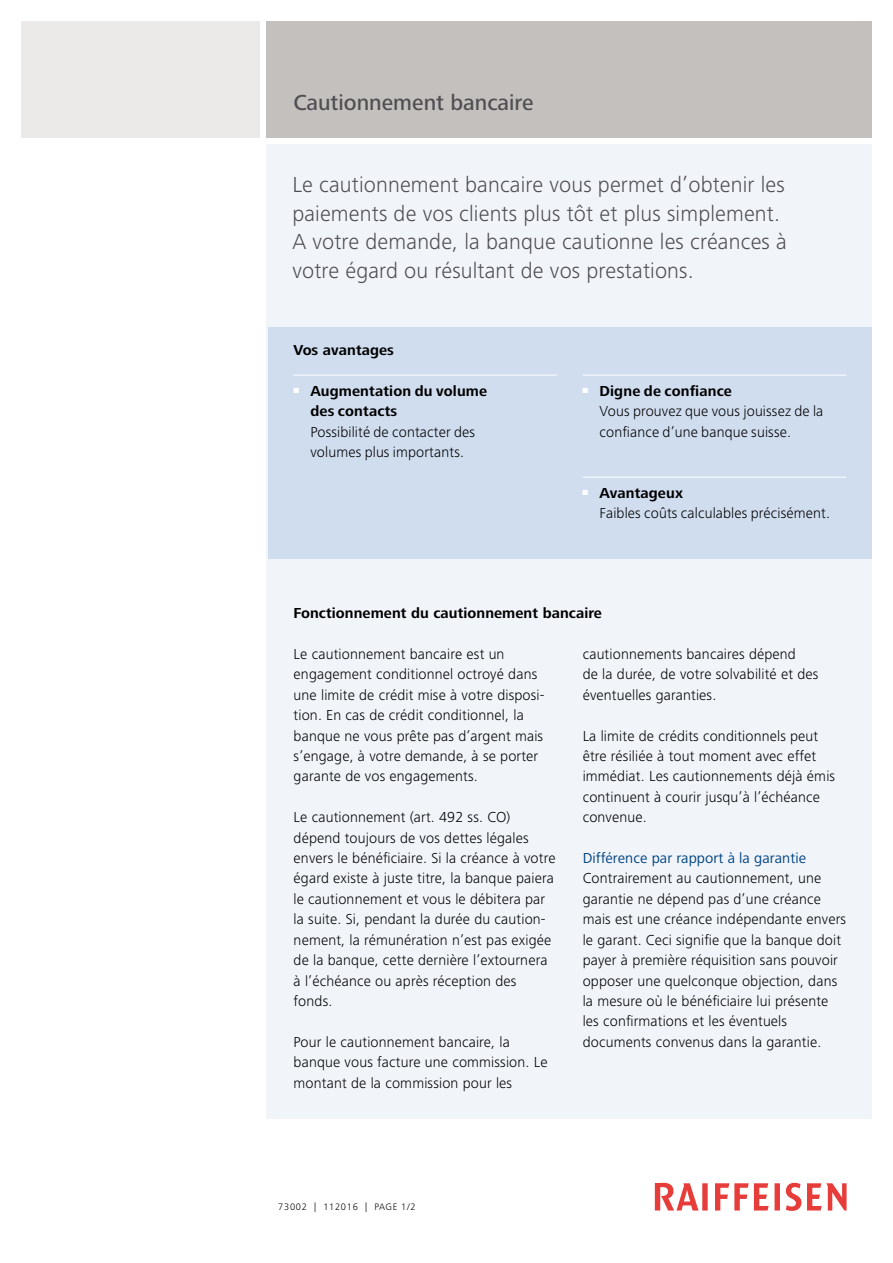
<style>
.page{position:relative;width:893px;height:1263px;background:#fff}
.page>*{position:absolute;margin:0;border:0;box-sizing:border-box;transform-origin:0 0}
.t1{font:300 22.5px/28.5px "Frutiger Next LT";letter-spacing:.005em;color:#4f4e52}
.t2{font:500 22.5px "Frutiger Next LT";color:#4f4e52}
.t3{font:300 15px/20.4px "Frutiger Next LT";letter-spacing:.01em;color:#000}
.t4{font:700 15px/20.4px "Frutiger Next LT";letter-spacing:.005em;color:#000}
.t5{font:15px "Frutiger Next LT";letter-spacing:.005em;color:#004380}
.t6{font:300 9.75px "Frutiger Next LT";letter-spacing:.07em;color:#000}
.s1{font-weight:700}
</style>
<div class="page">
<div style="left:266px;top:144px;width:606px;height:975px;background:#f1f5fa"></div>
<div style="left:21px;top:21px;width:239px;height:117px;background:#ebeae9"></div>
<div style="left:266px;top:21px;width:606px;height:117px;background:#c4c0be"></div>
<svg style="left:655px;top:1183px;width:192px;height:28px"></svg>
<div style="left:268px;top:327px;width:604px;height:232px;background:#d0ddef"></div>
<hr style="left:293px;top:375px;width:264px;height:1px;background:#fff">
<hr style="left:583px;top:375px;width:263px;height:1px;background:#fff">
<hr style="left:583px;top:477px;width:263px;height:1px;background:#fff">
<h1 class="t2" style="left:293px;top:90px;width:242px">Cautionnement bancaire</h1>
<h1 class="t1" style="left:292px;top:171px;width:496px">Le cautionnement bancaire vous permet d’obtenir les paiements de vos clients plus tôt et plus simplement.<br>A votre demande, la banque cautionne les créances à votre égard ou résultant de vos prestations.</h1>
<p class="t4" style="left:293px;top:340px;width:102px">Vos avantages</p>
<p class="t4" style="left:310px;top:381px;width:178px;text-indent:-17px"><sup>■</sup> Augmentation du volume des contacts</p>
<p class="t3" style="left:310px;top:422px;width:166px">Possibilité de contacter des volumes plus importants.</p>
<p class="t3" style="left:600px;top:381px;width:225px;text-indent:-17px"><sup>■</sup> <span class="s1">Digne de confiance<br></span>Vous prouvez que vous jouissez de la confiance d’une banque suisse.</p>
<p class="t3" style="left:600px;top:483px;width:232px;text-indent:-17px"><sup>■</sup> <span class="s1">Avantageux<br></span>Faibles coûts calculables précisément.</p>
<p class="t4" style="left:293px;top:603px;width:310px">Fonctionnement du cautionnement bancaire</p>
<p class="t3" style="left:294px;top:644px;width:252px">Le cautionnement bancaire est un engagement conditionnel octroyé dans une limite de crédit mise à votre disposi&shy;tion. En cas de crédit conditionnel, la banque ne vous prête pas d’argent mais s’engage, à votre demande, à se porter garante de vos engagements.</p>
<p class="t3" style="left:294px;top:807px;width:263px">Le cautionnement (art. 492 ss. CO) dépend toujours de vos dettes légales envers le bénéficiaire. Si la créance à votre égard existe à juste titre, la banque paiera le cautionnement et vous le débitera par la suite. Si, pendant la durée du caution&shy;nement, la rémunération n’est pas exigée de la banque, cette dernière l’extournera à l’échéance ou après réception des fonds.</p>
<p class="t3" style="left:294px;top:1031px;width:255px">Pour le cautionnement bancaire, la banque vous facture une commission. Le montant de la commission pour les</p>
<p class="t3" style="left:583px;top:644px;width:237px">cautionnements bancaires dépend<br>de la durée, de votre solvabilité et des éventuelles garanties.</p>
<p class="t3" style="left:583px;top:725px;width:254px">La limite de crédits conditionnels peut être résiliée à tout moment avec effet immédiat. Les cautionnements déjà émis continuent à courir jusqu’à l’échéance convenue.</p>
<p class="t5" style="left:583px;top:850px;width:225px">Différence par rapport à la garantie</p>
<p class="t3" style="left:583px;top:868px;width:265px">Contrairement au cautionnement, une garantie ne dépend pas d’une créance mais est une créance indépendante envers le garant. Ceci signifie que la banque doit payer à première réquisition sans pouvoir opposer une quelconque objection, dans la mesure où le bénéficiaire lui présente les confirmations et les éventuels documents convenus dans la garantie.</p>
<p class="t6" style="left:278px;top:1202px;width:139px">73002 | 112016 | PAGE 1/2</p>
</div>
